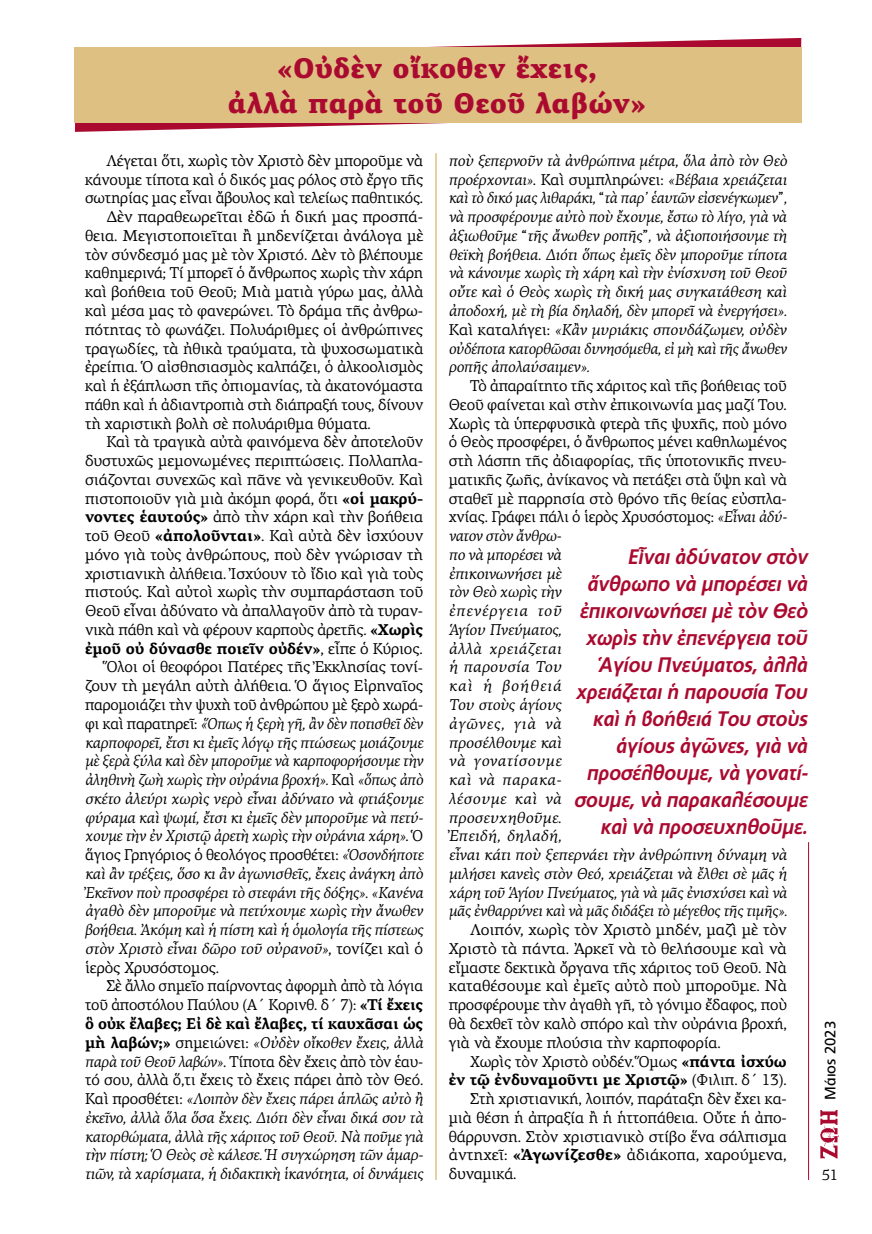
<style>
.page{position:relative;width:872px;height:1234px;background:#fff}
.page>*{position:absolute;margin:0;border:0;box-sizing:border-box;transform-origin:0 0}
.t1{font:900 28.5px/34.5px "PF Agora Serif Pro";color:#aa0a2f;text-align:center}
.t2{font:italic 700 21px/27px "PF Catalog Poly";letter-spacing:-.01em;color:#aa0a2f;text-align:right;scale:.94 1}
.t3{font:italic 15.75px/18.8px "PF Agora Serif Pro";letter-spacing:-.01em;color:#000;text-align:justify}
.t4{font:15.75px/18.8px "PF Agora Serif Pro";letter-spacing:-.01em;color:#000;text-align:justify}
.t5{font:700 15.75px "PF Agora Serif Pro";letter-spacing:-.01em;color:#000}
.t6{font:15.75px "PF Agora Serif Pro";letter-spacing:-.01em;color:#000;scale:.96 1}
.t7{font:italic 15.75px "PF Agora Serif Pro";letter-spacing:-.01em;color:#000;scale:.96 1}
.t8{font:15px "PF Catalog Poly";color:#000}
.t9{font:15px "PF Agora Serif Pro";color:#000}
.s1{font-weight:700}
.s2{font-weight:400}
.s3{font-style:normal}
.s4{font-style:italic}
.s5{font-weight:700;font-style:normal}
</style>
<div class="page">
<hr style="left:808px;top:842px;width:1px;height:337px;background:#aa0a2f">
<img style="left:820px;top:1110px;width:19px;height:48px">
<hr style="left:435px;top:153px;width:2px;height:1026px;background:#dec182">
<svg style="left:75px;top:38px;width:726px;height:94px"></svg>
<div style="left:74px;top:47px;width:727px;height:75px;background:#dec182"></div>
<h1 class="t1" style="left:228px;top:53px;width:420px">«Οὐδὲν οἴκοθεν ἔχεις,<br>ἀλλὰ παρὰ τοῦ Θεοῦ λαβών»</h1>
<p class="t4" style="left:106px;top:151px;width:318px">Λέγεται ὅτι, χωρὶς τὸν Χριστὸ δὲν μποροῦμε νὰ</p>
<p class="t4" style="left:85px;top:170px;width:340px">κάνουμε τίποτα καὶ ὁ δικός μας ρόλος στὸ ἔργο τῆς</p>
<p class="t4" style="left:85px;top:189px;width:340px">σωτηρίας μας εἶναι ἄβουλος καὶ τελείως παθητικός.</p>
<p class="t4" style="left:106px;top:207px;width:318px">Δὲν παραθεωρεῖται ἐδῶ ἡ δική μας προσπά-</p>
<p class="t4" style="left:85px;top:226px;width:340px">θεια. Μεγιστοποιεῖται ἢ μηδενίζεται ἀνάλογα μὲ</p>
<p class="t4" style="left:85px;top:245px;width:339px">τὸν σύνδεσμό μας μὲ τὸν Χριστό. Δὲν τὸ βλέπουμε</p>
<p class="t4" style="left:85px;top:264px;width:340px">καθημερινά; Τί μπορεῖ ὁ ἄνθρωπος χωρὶς τὴν χάρη</p>
<p class="t4" style="left:85px;top:282px;width:340px">καὶ βοήθεια τοῦ Θεοῦ; Μιὰ ματιὰ γύρω μας, ἀλλὰ</p>
<p class="t4" style="left:85px;top:301px;width:340px">καὶ μέσα μας τὸ φανερώνει. Τὸ δράμα τῆς ἀνθρω-</p>
<p class="t4" style="left:85px;top:320px;width:340px">πότητας τὸ φωνάζει. Πολυάριθμες οἱ ἀνθρώπινες</p>
<p class="t4" style="left:85px;top:339px;width:340px">τραγωδίες, τὰ ἠθικὰ τραύματα, τὰ ψυχοσωματικὰ</p>
<p class="t4" style="left:85px;top:357px;width:340px">ἐρείπια. Ὁ αἰσθησιασμὸς καλπάζει, ὁ ἀλκοολισμὸς</p>
<p class="t4" style="left:85px;top:376px;width:339px">καὶ ἡ ἐξάπλωση τῆς ὀπιομανίας, τὰ ἀκατονόμαστα</p>
<p class="t4" style="left:85px;top:395px;width:340px">πάθη καὶ ἡ ἀδιαντροπιὰ στὴ διάπραξή τους, δίνουν</p>
<p class="t4" style="left:85px;top:414px;width:287px">τὴ χαριστικὴ βολὴ σὲ πολυάριθμα θύματα.</p>
<p class="t4" style="left:106px;top:432px;width:318px">Καὶ τὰ τραγικὰ αὐτὰ φαινόμενα δὲν ἀποτελοῦν</p>
<p class="t4" style="left:85px;top:451px;width:340px">δυστυχῶς μεμονωμένες περιπτώσεις. Πολλαπλα-</p>
<p class="t4" style="left:85px;top:470px;width:340px">σιάζονται συνεχῶς καὶ πᾶνε νὰ γενικευθοῦν. Καὶ</p>
<p class="t4" style="left:85px;top:489px;width:340px">πιστοποιοῦν γιὰ μιὰ ἀκόμη φορά, ὅτι <span class="s1">«οἱ μακρύ-</span></p>
<p class="t4" style="left:85px;top:507px;width:340px"><span class="s1">νοντες ἑαυτούς»</span> ἀπὸ τὴν χάρη καὶ τὴν βοήθεια</p>
<p class="t4" style="left:85px;top:526px;width:340px">τοῦ Θεοῦ <span class="s1">«ἀπολοῦνται»</span>. Καὶ αὐτὰ δὲν ἰσχύουν</p>
<p class="t4" style="left:85px;top:545px;width:339px">μόνο γιὰ τοὺς ἀνθρώπους, ποὺ δὲν γνώρισαν τὴ</p>
<p class="t4" style="left:85px;top:564px;width:340px">χριστιανικὴ ἀλήθεια. Ἰσχύουν τὸ ἴδιο καὶ γιὰ τοὺς</p>
<p class="t4" style="left:85px;top:582px;width:339px">πιστούς. Καὶ αὐτοὶ χωρὶς τὴν συμπαράσταση τοῦ</p>
<p class="t4" style="left:85px;top:601px;width:340px">Θεοῦ εἶναι ἀδύνατο νὰ ἀπαλλαγοῦν ἀπὸ τὰ τυραν-</p>
<p class="t4" style="left:85px;top:620px;width:339px">νικὰ πάθη καὶ νὰ φέρουν καρποὺς ἀρετῆς. <span class="s1">«Χωρὶς</span></p>
<p class="t5" style="left:85px;top:638px;width:339px">ἐμοῦ οὐ δύνασθε ποιεῖν οὐδέν»<span class="s2">, εἶπε ὁ Κύριος.</span></p>
<p class="t4" style="left:106px;top:657px;width:318px">Ὅλοι οἱ θεοφόροι Πατέρες τῆς Ἐκκλησίας τονί-</p>
<p class="t4" style="left:85px;top:676px;width:340px">ζουν τὴ μεγάλη αὐτὴ ἀλήθεια. Ὁ ἅγιος Εἰρηναῖος</p>
<p class="t4" style="left:85px;top:695px;width:340px">παρομοιάζει τὴν ψυχὴ τοῦ ἀνθρώπου μὲ ξερὸ χωρά-</p>
<p class="t7" style="left:85px;top:713px;width:353px"><span class="s3">φι καὶ παρατηρεῖ:</span> «Ὅπως ἡ ξερὴ γῆ, ἂν δὲν ποτισθεῖ δὲν</p>
<p class="t3" style="left:85px;top:732px;width:340px">καρποφορεῖ, ἔτσι κι ἐμεῖς λόγῳ τῆς πτώσεως μοιάζουμε</p>
<p class="t3" style="left:85px;top:751px;width:340px">μὲ ξερὰ ξύλα καὶ δὲν μποροῦμε νὰ καρποφορήσουμε τὴν</p>
<p class="t3" style="left:85px;top:770px;width:340px">ἀληθινὴ ζωὴ χωρὶς τὴν οὐράνια βροχή». <span class="s3">Καὶ</span> «ὅπως ἀπὸ</p>
<p class="t3" style="left:85px;top:789px;width:340px">σκέτο ἀλεύρι χωρὶς νερὸ εἶναι ἀδύνατο νὰ φτιάξουμε</p>
<p class="t3" style="left:85px;top:807px;width:340px">φύραμα καὶ ψωμί, ἔτσι κι ἐμεῖς δὲν μποροῦμε νὰ πετύ-</p>
<p class="t3" style="left:85px;top:826px;width:340px">χουμε τὴν ἐν Χριστῷ ἀρετὴ χωρὶς τὴν οὐράνια χάρη»<span class="s3">. Ὁ</span></p>
<p class="t4" style="left:85px;top:845px;width:340px">ἅγιος Γρηγόριος ὁ θεολόγος προσθέτει: <span class="s4">«Ὁσονδήποτε</span></p>
<p class="t3" style="left:85px;top:864px;width:340px">καὶ ἂν τρέξεις, ὅσο κι ἂν ἀγωνισθεῖς, ἔχεις ἀνάγκη ἀπὸ</p>
<p class="t3" style="left:85px;top:882px;width:340px">Ἐκεῖνον ποὺ προσφέρει τὸ στεφάνι τῆς δόξης». «Κανένα</p>
<p class="t3" style="left:85px;top:901px;width:340px">ἀγαθὸ δὲν μποροῦμε νὰ πετύχουμε χωρὶς τὴν ἄνωθεν</p>
<p class="t3" style="left:85px;top:920px;width:340px">βοήθεια. Ἀκόμη καὶ ἡ πίστη καὶ ἡ ὁμολογία τῆς πίστεως</p>
<p class="t3" style="left:85px;top:939px;width:340px">στὸν Χριστὸ εἶναι δῶρο τοῦ οὐρανοῦ»<span class="s3">, τονίζει καὶ ὁ</span></p>
<p class="t4" style="left:85px;top:957px;width:135px">ἱερὸς Χρυσόστομος.</p>
<p class="t6" style="left:106px;top:976px;width:331px">Σὲ ἄλλο σημεῖο παίρνοντας ἀφορμὴ ἀπὸ τὰ λόγια</p>
<p class="t4" style="left:85px;top:995px;width:339px">τοῦ ἀποστόλου Παύλου (Α΄ Κορινθ. δ΄ 7): <span class="s1">«Τί ἔχεις</span></p>
<p class="t5" style="left:85px;top:1013px;width:339px">ὃ οὐκ ἔλαβες; Εἰ δὲ καὶ ἔλαβες, τί καυχᾶσαι ὡς</p>
<p class="t3" style="left:85px;top:1032px;width:340px"><span class="s5">μὴ λαβών;»</span> <span class="s3">σημειώνει:</span> «Οὐδὲν οἴκοθεν ἔχεις, ἀλλὰ</p>
<p class="t6" style="left:85px;top:1051px;width:354px"><span class="s4">παρὰ τοῦ Θεοῦ λαβών»</span>. Τίποτα δὲν ἔχεις ἀπὸ τὸν ἑαυ-</p>
<p class="t4" style="left:85px;top:1070px;width:340px">τό σου, ἀλλὰ ὅ,τι ἔχεις τὸ ἔχεις πάρει ἀπὸ τὸν Θεό.</p>
<p class="t3" style="left:85px;top:1089px;width:340px"><span class="s3">Καὶ προσθέτει:</span> «Λοιπὸν δὲν ἔχεις πάρει ἁπλῶς αὐτὸ ἢ</p>
<p class="t3" style="left:85px;top:1107px;width:340px">ἐκεῖνο, ἀλλὰ ὅλα ὅσα ἔχεις. Διότι δὲν εἶναι δικά σου τὰ</p>
<p class="t3" style="left:85px;top:1126px;width:340px">κατορθώματα, ἀλλὰ τῆς χάριτος τοῦ Θεοῦ. Νὰ ποῦμε γιὰ</p>
<p class="t3" style="left:85px;top:1145px;width:340px">τὴν πίστη; Ὁ Θεὸς σὲ κάλεσε. Ἡ συγχώρηση τῶν ἁμαρ-</p>
<p class="t3" style="left:85px;top:1164px;width:340px">τιῶν, τὰ χαρίσματα, ἡ διδακτικὴ ἱκανότητα, οἱ δυνάμεις</p>
<p class="t3" style="left:449px;top:151px;width:340px">ποὺ ξεπερνοῦν τὰ ἀνθρώπινα μέτρα, ὅλα ἀπὸ τὸν Θεὸ προέρχονται»<span class="s3">. Καὶ συμπληρώνει:</span> «Βέβαια χρειάζεται καὶ τὸ δικό μας λιθαράκι, <span class="s3">“</span>τὰ παρ’ ἑαυτῶν εἰσενέγκωμεν<span class="s3">”</span>, νὰ προσφέρουμε αὐτὸ ποὺ ἔχουμε, ἔστω τὸ λίγο, γιὰ νὰ ἀξιωθοῦμε <span class="s3">“</span>τῆς ἄνωθεν ροπῆς<span class="s3">”</span>, νὰ ἀξιοποιήσουμε τὴ θεϊκὴ βοήθεια. Διότι ὅπως ἐμεῖς δὲν μποροῦμε τίποτα νὰ κάνουμε χωρὶς τὴ χάρη καὶ τὴν ἐνίσχυση τοῦ Θεοῦ οὔτε καὶ ὁ Θεὸς χωρὶς τὴ δική μας συγκατάθεση καὶ ἀποδοχή, μὲ τὴ βία δηλαδή, δὲν μπορεῖ νὰ ἐνεργήσει».<br><span class="s3">Καὶ καταλήγει:</span> «Κἂν μυριάκις σπουδάζωμεν, οὐδὲν οὐδέποτα κατορθῶσαι δυνησόμεθα, εἰ μὴ καὶ τῆς ἄνωθεν ροπῆς ἀπολαύσαιμεν».</p>
<p class="t3" style="left:449px;top:376px;width:340px;text-align:left;text-indent:21px"><span class="s3">Τὸ ἀπαραίτητο τῆς χάριτος καὶ τῆς βοήθειας τοῦ<br>Θεοῦ φαίνεται καὶ στὴν ἐπικοινωνία μας μαζί Του.<br>Χωρὶς τὰ ὑπερφυσικὰ φτερὰ τῆς ψυχῆς, ποὺ μόνο ὁ Θεὸς προσφέρει, ὁ ἄνθρωπος μένει καθηλωμένος στὴ λάσπη τῆς ἀδιαφορίας, τῆς ὑποτονικῆς πνευ&shy;ματικῆς ζωῆς, ἀνίκανος νὰ πετάξει στὰ ὕψη καὶ νὰ σταθεῖ μὲ παρρησία στὸ θρόνο τῆς θείας εὐσπλα&shy;χνίας. Γράφει πάλι ὁ ἱερὸς Χρυσόστομος:</span> «Εἶναι ἀδύ&shy;νατον στὸν ἄνθρω-<br>πο νὰ μπορέσει νὰ<br>ἐπικοινωνήσει μὲ<br>τὸν Θεὸ χωρὶς τὴν<br>ἐπενέργεια τοῦ<br>Ἁγίου Πνεύματος,<br>ἀλλὰ χρειάζεται<br>ἡ παρουσία Του<br>καὶ ἡ βοήθειά<br>Του στοὺς ἁγίους<br>ἀγῶνες, γιὰ νὰ<br>προσέλθουμε καὶ<br>νὰ γονατίσουμε<br>καὶ νὰ παρακα-<br>λέσουμε καὶ νὰ<br>προσευχηθοῦμε.<br>Ἐπειδή, δηλαδή,<br>εἶναι κάτι ποὺ ξεπερνάει τὴν ἀνθρώπινη δύναμη νὰ μιλήσει κανεὶς στὸν Θεό, χρειάζεται νὰ ἔλθει σὲ μᾶς ἡ χάρη τοῦ Ἁγίου Πνεύματος, γιὰ νὰ μᾶς ἐνισχύσει καὶ νὰ μᾶς ἐνθαρρύνει καὶ νὰ μᾶς διδάξει τὸ μέγεθος τῆς τιμῆς».</p>
<p class="t4" style="left:449px;top:920px;width:340px;text-indent:21px">Λοιπόν, χωρὶς τὸν Χριστὸ μηδέν, μαζὶ μὲ τὸν Χριστὸ τὰ πάντα. Ἀρκεῖ νὰ τὸ θελήσουμε καὶ νὰ εἴμαστε δεκτικὰ ὄργανα τῆς χάριτος τοῦ Θεοῦ. Νὰ καταθέσουμε καὶ ἐμεῖς αὐτὸ ποὺ μποροῦμε. Νὰ προσφέρουμε τὴν ἀγαθὴ γῆ, τὸ γόνιμο ἔδαφος, ποὺ θὰ δεχθεῖ τὸν καλὸ σπόρο καὶ τὴν οὐράνια βροχή, γιὰ νὰ ἔχουμε πλούσια τὴν καρποφορία.</p>
<p class="t4" style="left:470px;top:1051px;width:318px">Χωρὶς τὸν Χριστὸ οὐδέν. Ὅμως <span class="s1">«πάντα ἰσχύω</span></p>
<p class="t5" style="left:449px;top:1069px;width:339px">ἐν τῷ ἐνδυναμοῦντι με Χριστῷ» <span class="s2">(Φιλιπ. δ΄ 13).</span></p>
<p class="t4" style="left:470px;top:1089px;width:318px">Στὴ χριστιανική, λοιπόν, παράταξη δὲν ἔχει κα-</p>
<p class="t4" style="left:449px;top:1107px;width:340px">μιὰ θέση ἡ ἀπραξία ἢ ἡ ἡττοπάθεια. Οὔτε ἡ ἀπο-</p>
<p class="t4" style="left:449px;top:1126px;width:339px">θάρρυνση. Στὸν χριστιανικὸ στίβο ἕνα σάλπισμα</p>
<p class="t4" style="left:449px;top:1145px;width:339px">ἀντηχεῖ: <span class="s1">«Ἀγωνίζεσθε»</span> ἀδιάκοπα, χαρούμενα,</p>
<p class="t4" style="left:449px;top:1164px;width:69px">δυναμικά.</p>
<p class="t2" style="left:574px;top:543px;width:250px">Εἶναι ἀδύνατον στὸν ἄνθρωπο νὰ μπορέσει νὰ ἐπικοινωνήσει μὲ τὸν Θεὸ χωρὶς τὴν ἐπενέργεια τοῦ<br>Ἁγίου Πνεύματος, ἀλλὰ χρειάζεται ἡ παρουσία Του καὶ ἡ βοήθειά Του στοὺς ἁγίους ἀγῶνες, γιὰ νὰ προσέλθουμε, νὰ γονατί&shy;σουμε, νὰ παρακαλέσουμε καὶ νὰ προσευχηθοῦμε.</p>
<p class="t8" style="left:821px;top:1099px;width:80px;rotate:-90deg">Μάιος 2023</p>
<p class="t9" style="left:821px;top:1165px;width:18px">51</p>
</div>
